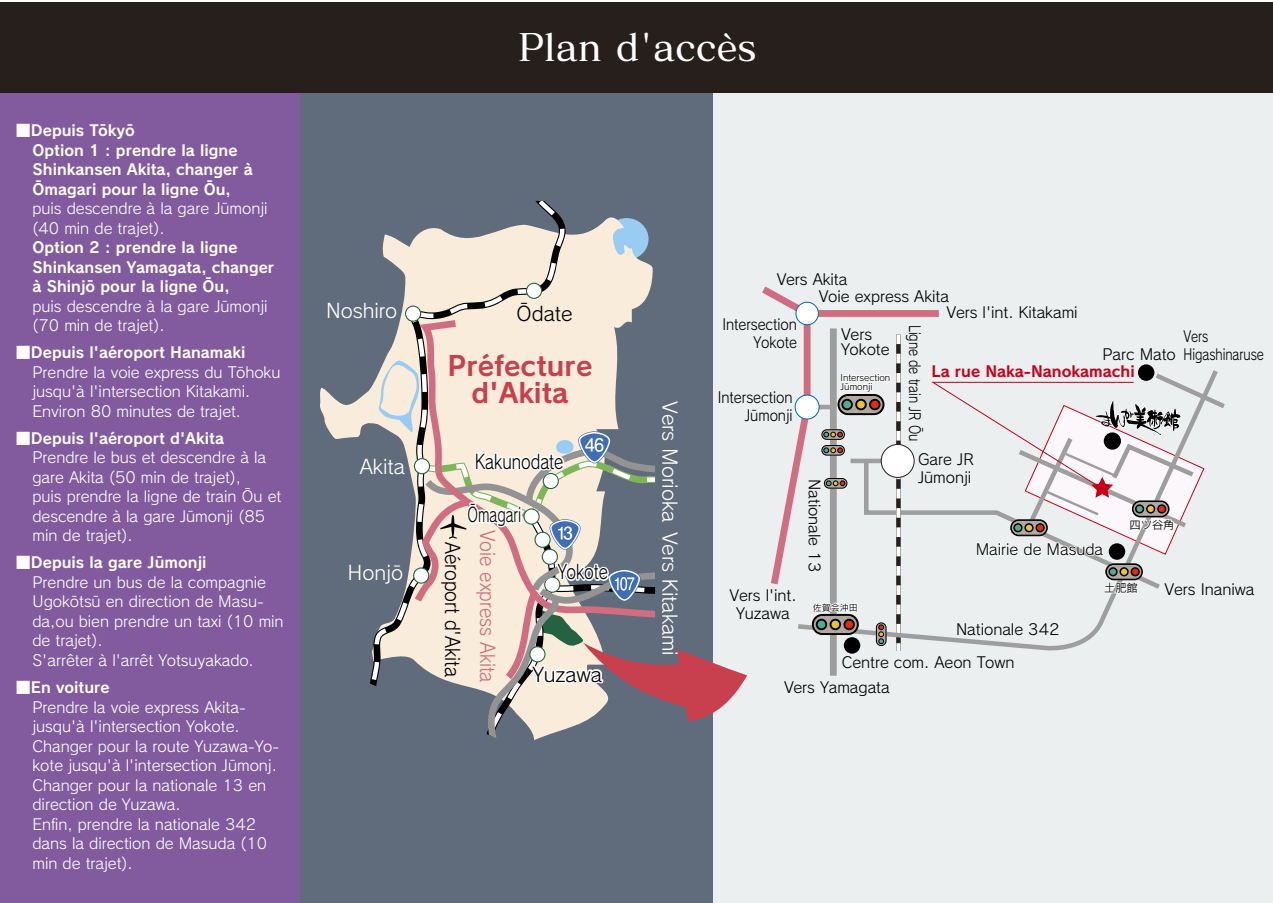
<style>
.page{position:relative;width:1273px;height:903px;background:#fff}
.page>*{position:absolute;margin:0;border:0;box-sizing:border-box;transform-origin:0 0}
.t1{font:37.5px "Matisse Pro DB";color:#fff}
.t2{font:27px/27px "Rodin Pro B";color:#c83f4e;text-align:center}
.t3{font:19.5px "Rodin Pro M";color:#fff}
.t4{font:19.5px "Rodin Pro M";color:#000;scale:.8 1}
.t5{font:19.5px "Rodin Pro M";color:#d06d80;scale:.9 1}
.t6{font:19.5px "Rodin Pro M";color:#000;scale:.9 1}
.t7{font:19.5px "Rodin Pro M";color:#000}
.t8{font:19.5px "Rodin Pro M";color:#000;scale:.7 1}
.t9{font:15px/19.5px "Rodin Pro M";color:#fff}
.t10{font:15px/19.5px "Rodin Pro B";color:#fff}
.t11{font:15px/18px "Rodin Pro M";color:#000}
.t12{font:15px/18px "Rodin Pro M";color:#000;text-align:right;scale:.9 1}
.t13{font:15px/18px "Rodin Pro M";color:#000;scale:.8 1}
.t14{font:15px "Rodin Pro B";color:#c50019}
.t15{font:11.25px "Rodin Pro M";color:#000}
.t16{font:9px/9px "Rodin Pro M";color:#000}
</style>
<div class="page">
<div style="left:713px;top:93px;width:559px;height:809px;background:#eceff0"></div>
<div style="left:829px;top:328px;width:7px;height:347px;background:#9e9e9f"></div>
<div style="left:843px;top:637px;width:17px;height:16px;background:#000;border-radius:50%"></div>
<div style="left:0;top:93px;width:300px;height:809px;background:#825a9e"></div>
<div style="left:300px;top:93px;width:413px;height:809px;background:#606b7b"></div>
<div style="left:0;top:3px;width:1272px;height:90px;background:#261f1c"></div>
<svg style="left:320px;top:201px;width:427px;height:539px"></svg>
<svg style="left:762px;top:286px;width:463px;height:364px"></svg>
<p class="t10" style="left:32px;top:120px;width:222px;text-indent:-16px">■Depuis Tōkyō<br>Option 1 : prendre la ligne<br>Shinkansen Akita, changer à<br>Ōmagari pour la ligne Ōu,</p>
<p class="t9" style="left:32px;top:198px;width:236px">puis descendre à la gare Jūmonji (40 min de trajet).</p>
<p class="t10" style="left:32px;top:237px;width:243px">Option 2 : prendre la ligne<br>Shinkansen Yamagata, changer à Shinjō pour la ligne Ōu,</p>
<p class="t9" style="left:32px;top:295px;width:236px">puis descendre à la gare Jūmonji (70 min de trajet).</p>
<p class="t10" style="left:16px;top:342px;width:231px">■Depuis l'aéroport Hanamaki</p>
<p class="t9" style="left:32px;top:361px;width:249px">Prendre la voie express du Tōhoku jusqu'à l'intersection Kitakami.<br>Environ 80 minutes de trajet.</p>
<p class="t10" style="left:16px;top:427px;width:209px">■Depuis l'aéroport d'Akita</p>
<p class="t9" style="left:32px;top:447px;width:250px">Prendre le bus et descendre à la gare Akita (50 min de trajet),<br>puis prendre la ligne de train Ōu et descendre à la gare Jūmonji (85 min de trajet).</p>
<p class="t10" style="left:16px;top:552px;width:192px">■Depuis la gare Jūmonji</p>
<p class="t9" style="left:32px;top:571px;width:252px">Prendre un bus de la compagnie<br>Ugokōtsū en direction de Masu&shy;da,ou bien prendre un taxi (10 min de trajet).<br>S'arrêter à l'arrêt Yotsuyakado.</p>
<p class="t10" style="left:16px;top:676px;width:95px">■En voiture</p>
<p class="t9" style="left:32px;top:696px;width:248px">Prendre la voie express Akita&shy;jusqu'à l'intersection Yokote.<br>Changer pour la route Yuzawa-Yo&shy;kote jusqu'à l'intersection Jūmonj.<br>Changer pour la nationale 13 en direction de Yuzawa.<br>Enfin, prendre la nationale 342 dans la direction de Masuda (10 min de trajet).</p>
<h1 class="t1" style="left:518px;top:23px;width:240px">Plan d'accès</h1>
<h3 class="t3" style="left:326px;top:297px;width:73px">Noshiro</h3>
<h3 class="t7" style="left:516px;top:300px;width:58px">Ōdate</h3>
<h2 class="t2" style="left:447px;top:351px;width:146px">Préfecture d'Akita</h2>
<h3 class="t3" style="left:360px;top:454px;width:47px">Akita</h3>
<h3 class="t4" style="left:475px;top:448px;width:112px">Kakunodate</h3>
<h3 class="t8" style="left:467px;top:501px;width:78px">Ōmagari</h3>
<h3 class="t3" style="left:348px;top:560px;width:57px">Honjō</h3>
<h3 class="t6" style="left:465px;top:542px;width:151px;rotate:90deg">Aéroport d'Akita</h3>
<h3 class="t5" style="left:500px;top:530px;width:171px;rotate:90deg">Voie express Akita</h3>
<h3 class="t4" style="left:557px;top:559px;width:64px">Yokote</h3>
<h3 class="t7" style="left:532px;top:661px;width:71px">Yuzawa</h3>
<h3 class="t3" style="left:682px;top:401px;width:256px;rotate:90deg">Vers Morioka Vers Kitakami</h3>
<p class="t11" style="left:818px;top:270px;width:132px;line-height:17.4px;text-indent:-42px">Vers Akita<br>Voie express Akita</p>
<p class="t11" style="left:841px;top:326px;width:50px;line-height:15px">Vers<br>Yokote</p>
<p class="t11" style="left:946px;top:303px;width:133px">Vers l'int. Kitakami</p>
<p class="t12" style="left:722px;top:315px;width:84px">Intersection<br>Yokote</p>
<p class="t13" style="left:924px;top:324px;width:147px;rotate:90deg">Ligne de train JR Ōu</p>
<p class="t11" style="left:1102px;top:344px;width:75px">Parc Mato</p>
<p class="t14" style="left:931px;top:361px;width:205px">La rue Naka-Nanokamachi</p>
<p class="t16" style="left:840px;top:372px;width:51px">Intersection<br>Jūmonji</p>
<p class="t12" style="left:717px;top:388px;width:84px">Intersection<br>Jūmonji</p>
<p class="t11" style="left:823px;top:478px;width:94px;rotate:90deg">Nationale 13</p>
<p class="t11" style="left:917px;top:450px;width:57px">Gare JR<br>Jūmonji</p>
<p class="t11" style="left:975px;top:539px;width:129px">Mairie de Masuda</p>
<p class="t15" style="left:1129px;top:517px;width:46px">四ツ谷角</p>
<p class="t13" style="left:1183px;top:326px;width:102px">Vers<br>Higashinaruse</p>
<p class="t11" style="left:729px;top:585px;width:68px;text-align:center">Vers l'int.<br>Yuzawa</p>
<p class="t16" style="left:812px;top:602px;width:46px">佐賀会沖田</p>
<p class="t11" style="left:955px;top:619px;width:105px">Nationale 342</p>
<p class="t11" style="left:841px;top:652px;width:174px">Centre com. Aeon Town</p>
<p class="t11" style="left:784px;top:677px;width:107px">Vers Yamagata</p>
<p class="t15" style="left:1103px;top:580px;width:35px">土肥館</p>
<p class="t11" style="left:1164px;top:579px;width:91px">Vers Inaniwa</p>
</div>
